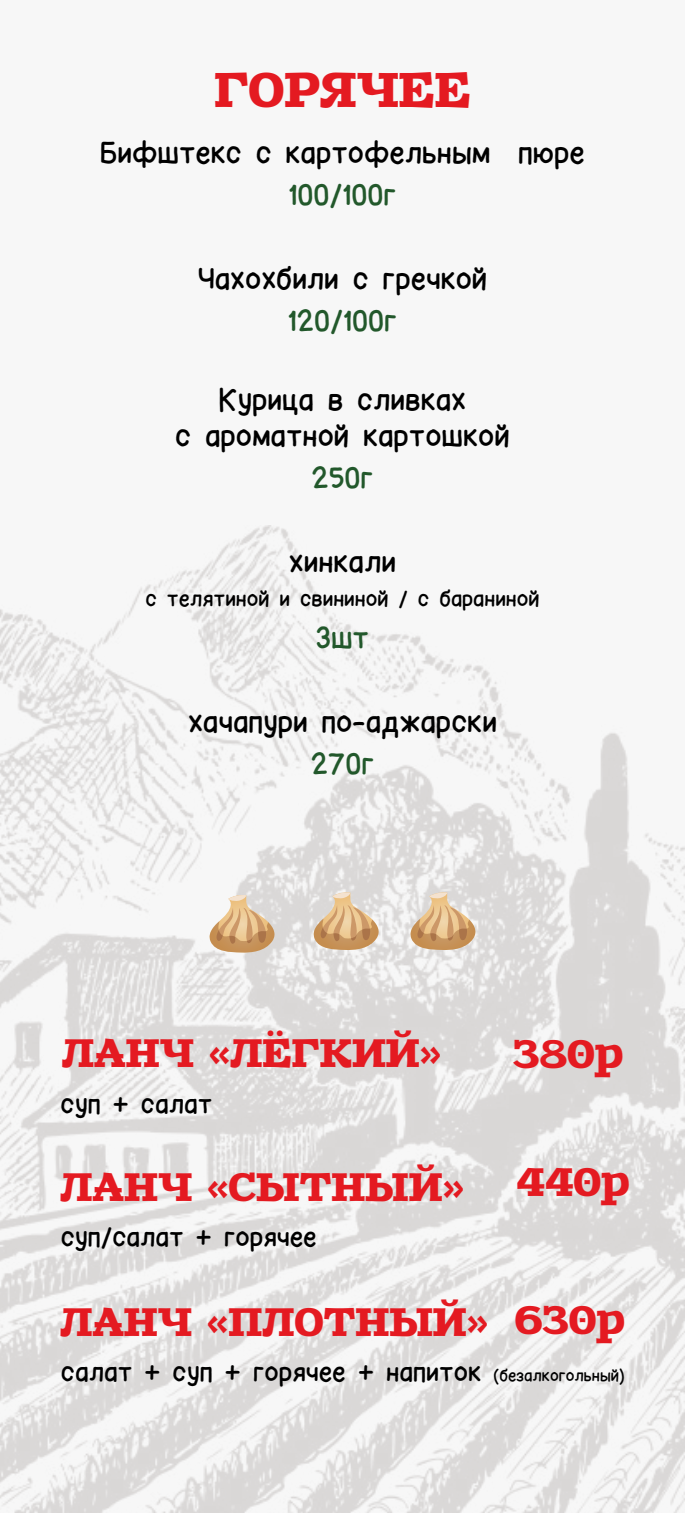
<style>
.page{position:relative;width:685px;height:1513px;background:#f7f7f7}
.page>*{position:absolute;margin:0;border:0;box-sizing:border-box;transform-origin:0 0}
.t1{font:47.25px "Zantroke";color:#e41a21}
.t2{font:38.5px "Zantroke";color:#e41a21}
.t3{font:31.5px/36.8px "cheeseusaceu";color:#000;text-align:center}
.t4{font:31.5px "cheeseusaceu";color:#22582b}
.t5{font:27.82px "cheeseusaceu";color:#000}
.t6{font:22.75px "cheeseusaceu";color:#000}
.s1{font-size:16.97px}
</style>
<div class="page">
<img style="left:0;top:525px;width:685px;height:988px">
<svg style="left:407px;top:892px;width:71px;height:58px;background:#dbbfa0"></svg>
<svg style="left:310px;top:892px;width:72px;height:58px;background:#dabfa0"></svg>
<svg style="left:206px;top:894px;width:72px;height:59px"></svg>
<h1 class="t1" style="left:214px;top:58px;width:258px">ГОРЯЧЕЕ</h1>
<p class="t3" style="left:100px;top:135px;width:486px">Бифштекс с картофельным пюре</p>
<p class="t4" style="left:288px;top:178px;width:109px">100/100г</p>
<p class="t3" style="left:198px;top:261px;width:291px">Чахохбили с гречкой</p>
<p class="t4" style="left:288px;top:303px;width:111px">120/100г</p>
<p class="t3" style="left:175px;top:382px;width:336px">Курица в сливках<br>с ароматной картошкой</p>
<p class="t4" style="left:311px;top:461px;width:64px">250г</p>
<p class="t3" style="left:289px;top:545px;width:108px">хинкали</p>
<p class="t6" style="left:145px;top:586px;width:395px">с телятиной и свининой / с бараниной</p>
<p class="t4" style="left:316px;top:620px;width:55px">3шт</p>
<p class="t3" style="left:188px;top:704px;width:310px">хачапури по-аджарски</p>
<p class="t4" style="left:310px;top:746px;width:65px">270г</p>
<p class="t2" style="left:62px;top:1027px;width:380px">ЛАНЧ «ЛЁГКИЙ»</p>
<p class="t2" style="left:513px;top:1028px;width:112px">380р</p>
<p class="t5" style="left:61px;top:1089px;width:153px">суп + салат</p>
<p class="t2" style="left:60px;top:1161px;width:405px">ЛАНЧ «СЫТНЫЙ»</p>
<p class="t2" style="left:516px;top:1156px;width:115px">440р</p>
<p class="t5" style="left:61px;top:1222px;width:257px">суп/салат + горячее</p>
<p class="t2" style="left:60px;top:1295px;width:566px">ЛАНЧ «ПЛОТНЫЙ» 630р</p>
<p class="t5" style="left:61px;top:1357px;width:565px">салат + суп + горячее + напиток <span class="s1">(безалкогольный)</span></p>
</div>
